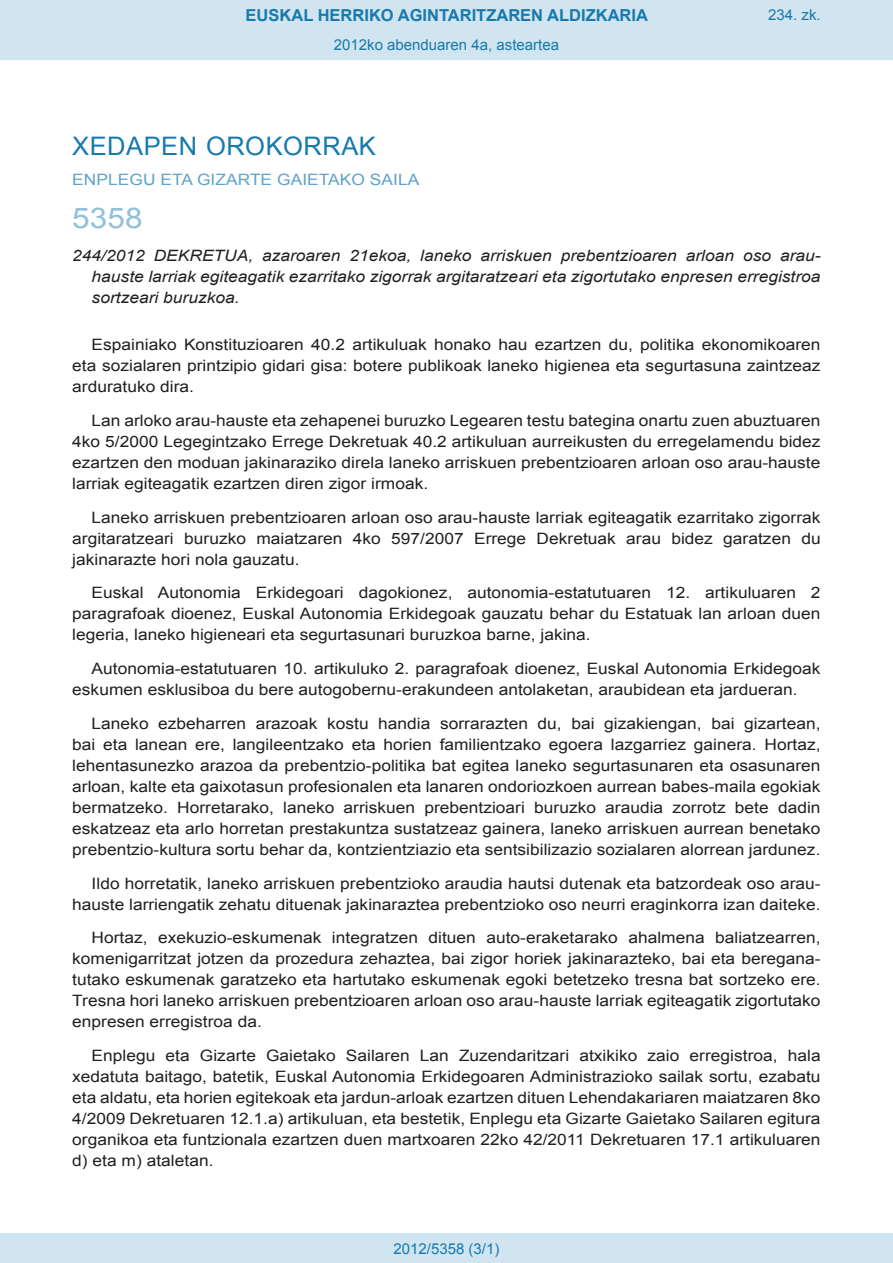
<style>
.page{position:relative;width:893px;height:1263px;background:#fff}
.page>*{position:absolute;margin:0;border:0;box-sizing:border-box;transform-origin:0 0}
.BOPVOrden{font:28.5px "Arial";color:#90c0db;scale:1.11 1}
.BOPVSeccion{font:25.5px "Arial";letter-spacing:.02em;color:#1879ad}
.t1{font:700 16.5px "Arial";color:#1879ad}
.BOPVDetalle{font:15.6px/21px "Arial";color:#231f20;text-align:justify;scale:1.11 1}
.BOPVTitulo{font:italic 15.6px/21px "Arial";color:#231f20;text-align:justify;scale:1.11 1}
.BOPVOrganismo{font:15.6px "Arial";letter-spacing:.005em;color:#5ea4ca;scale:1.11 1}
.Paginacion_Centro{font:15px "Arial";color:#1879ad}
</style>
<div class="page">
<div style="left:0;top:0;width:893px;height:60px;background:#d0e5f0"></div>
<div style="left:0;top:1233px;width:893px;height:30px;background:#d0e5f0"></div>
<p class="t1" style="left:246px;top:4px;width:404px">EUSKAL HERRIKO AGINTARITZAREN ALDIZKARIA</p>
<p class="Paginacion_Centro" style="left:334px;top:35px;width:227px">2012ko abenduaren 4a, asteartea</p>
<p class="Paginacion_Centro" style="left:768px;top:5px;width:54px">234. zk.</p>
<p class="BOPVSeccion" style="left:72px;top:129px;width:305px">XEDAPEN OROKORRAK</p>
<p class="BOPVOrganismo" style="left:72px;top:169px;width:314px">ENPLEGU ETA GIZARTE GAIETAKO SAILA</p>
<p class="BOPVOrden" style="left:72px;top:199px;width:65px">5358</p>
<p class="BOPVTitulo" style="left:92px;top:246px;width:658px;text-indent:-19px">244/2012 DEKRETUA, azaroaren 21ekoa, laneko arriskuen prebentzioaren arloan oso arau&shy;hauste larriak egiteagatik ezarritako zigorrak argitaratzeari eta zigortutako enpresen erregistroa sortzeari buruzkoa.</p>
<p class="BOPVDetalle" style="left:72px;top:334px;width:676px;text-indent:19px">Espainiako Konstituzioaren 40.2 artikuluak honako hau ezartzen du, politika ekonomikoaren eta sozialaren printzipio gidari gisa: botere publikoak laneko higienea eta segurtasuna zaintzeaz arduratuko dira.</p>
<p class="BOPVDetalle" style="left:72px;top:410px;width:676px;text-indent:19px">Lan arloko arau-hauste eta zehapenei buruzko Legearen testu bategina onartu zuen abuztuaren 4ko 5/2000 Legegintzako Errege Dekretuak 40.2 artikuluan aurreikusten du erregelamendu bidez ezartzen den moduan jakinaraziko direla laneko arriskuen prebentzioaren arloan oso arau-hauste larriak egiteagatik ezartzen diren zigor irmoak.</p>
<p class="BOPVDetalle" style="left:72px;top:507px;width:676px;text-indent:19px">Laneko arriskuen prebentzioaren arloan oso arau-hauste larriak egiteagatik ezarritako zigorrak argitaratzeari buruzko maiatzaren 4ko 597/2007 Errege Dekretuak arau bidez garatzen du jakinarazte hori nola gauzatu.</p>
<p class="BOPVDetalle" style="left:72px;top:582px;width:676px;text-indent:19px">Euskal Autonomia Erkidegoari dagokionez, autonomia-estatutuaren 12. artikuluaren 2 paragrafoak dioenez, Euskal Autonomia Erkidegoak gauzatu behar du Estatuak lan arloan duen legeria, laneko higieneari eta segurtasunari buruzkoa barne, jakina.</p>
<p class="BOPVDetalle" style="left:72px;top:658px;width:676px;text-indent:19px">Autonomia-estatutuaren 10. artikuluko 2. paragrafoak dioenez, Euskal Autonomia Erkidegoak eskumen esklusiboa du bere autogobernu-erakundeen antolaketan, araubidean eta jardueran.</p>
<p class="BOPVDetalle" style="left:72px;top:713px;width:676px;text-indent:19px">Laneko ezbeharren arazoak kostu handia sorrarazten du, bai gizakiengan, bai gizartean, bai eta lanean ere, langileentzako eta horien familientzako egoera lazgarriez gainera. Hortaz, lehentasunezko arazoa da prebentzio-politika bat egitea laneko segurtasunaren eta osasunaren arloan, kalte eta gaixotasun profesionalen eta lanaren ondoriozkoen aurrean babes-maila egokiak bermatzeko. Horretarako, laneko arriskuen prebentzioari buruzko araudia zorrotz bete dadin eskatzeaz eta arlo horretan prestakuntza sustatzeaz gainera, laneko arriskuen aurrean benetako prebentzio-kultura sortu behar da, kontzientziazio eta sentsibilizazio sozialaren alorrean jardunez.</p>
<p class="BOPVDetalle" style="left:72px;top:873px;width:676px;text-align:right">Ildo horretatik, laneko arriskuen prebentzioko araudia hautsi dutenak eta batzordeak oso arau&shy;hauste larriengatik zehatu dituenak jakinaraztea prebentzioko oso neurri eraginkorra izan daiteke.</p>
<p class="BOPVDetalle" style="left:72px;top:927px;width:676px;text-indent:19px">Hortaz, exekuzio-eskumenak integratzen dituen auto-eraketarako ahalmena baliatzearren, komenigarritzat jotzen da prozedura zehaztea, bai zigor horiek jakinarazteko, bai eta beregana&shy;tutako eskumenak garatzeko eta hartutako eskumenak egoki betetzeko tresna bat sortzeko ere.<br>Tresna hori laneko arriskuen prebentzioaren arloan oso arau-hauste larriak egiteagatik zigortutako enpresen erregistroa da.</p>
<p class="BOPVDetalle" style="left:72px;top:1045px;width:676px;text-indent:19px">Enplegu eta Gizarte Gaietako Sailaren Lan Zuzendaritzari atxikiko zaio erregistroa, hala xedatuta baitago, batetik, Euskal Autonomia Erkidegoaren Administrazioko sailak sortu, ezabatu eta aldatu, eta horien egitekoak eta jardun-arloak ezartzen dituen Lehendakariaren maiatzaren 8ko 4/2009 Dekretuaren 12.1.a) artikuluan, eta bestetik, Enplegu eta Gizarte Gaietako Sailaren egitura organikoa eta funtzionala ezartzen duen martxoaren 22ko 42/2011 Dekretuaren 17.1 artikuluaren d) eta m) ataletan.</p>
<p class="Paginacion_Centro" style="left:393px;top:1238px;width:107px">2012/5358 (3/1)</p>
</div>
